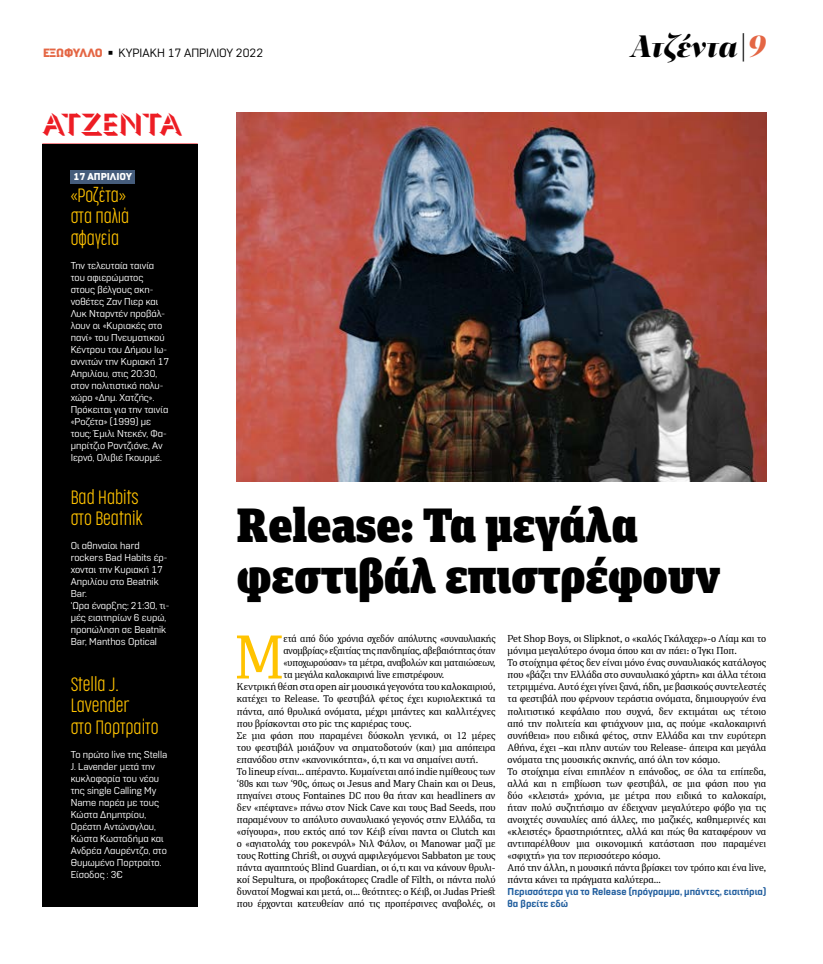
<style>
.page{position:relative;width:823px;height:964px;background:#fff}
.page>*{position:absolute;margin:0;border:0;box-sizing:border-box;transform-origin:0 0}
.t1{font:61.7px "PFDIN Serif";color:#ffc300}
.t2{font:900 48px/51px "FF Unit Slab Pro";color:#000}
.t3{font:italic 900 32px "PF Regal Display Pro";color:#000}
.t4{font:300 30px "Gill Sans Nova Shadowed";color:#ed1d24}
.t5{font:200 18px/21.6px "Cocogoose Compressed";color:#ffc300}
.t6{font:12px "Normative Pro";color:#000}
.t7{font:10px/12px "PFDIN Serif";color:#000}
.t8{font:10px/12px "Normative Pro";color:#fff}
.t9{font:700 10px/12px "Normative Pro";color:#215e9e}
.t10{font:900 10px "Normative Pro";color:#fff}
.s1{font-weight:900;color:#e46644}
.s2{color:#e46644}
</style>
<div class="page">
<hr style="left:42px;top:144px;width:156px;height:1px;background:#ed1d24">
<div style="left:42px;top:145px;width:156px;height:762px;background:#000"></div>
<div style="left:71px;top:170px;width:64px;height:14px;background:#455c7b"></div>
<img style="left:237px;top:113px;width:528px;height:369px">
<p class="t6" style="left:43px;top:46px;width:222px"><span class="s1">ΕΞΩΦΥΛΛΟ</span> ◾ ΚΥΡΙΑΚΗ 17 ΑΠΡΙΛΙΟΥ 2022</p>
<h3 class="t3" style="left:630px;top:26px;width:137px">Ατζέντα|<span class="s2">9</span></h3>
<h3 class="t4" style="left:42px;top:106px;width:141px">ΑΤΖΕΝΤΑ</h3>
<p class="t10" style="left:73px;top:170px;width:60px">17 ΑΠΡΙΛΙΟΥ</p>
<h3 class="t5" style="left:71px;top:184px;width:60px">«Ροζέτα» στα παλιά σφαγεία</h3>
<p class="t8" style="left:71px;top:260px;width:100px">Την τελευταία ταινία του αφιερώματος στους βέλγους σκη&shy;νοθέτες Ζαν Πιερ και<br>Λυκ Νταρντέν προβάλ&shy;λουν οι «Κυριακές στο πανί» του Πνευματικού<br>Κέντρου του Δήμου Ιω&shy;αννιτών την Κυριακή 17<br>Απριλίου, στις 20:30, στον πολιτιστικό πολυ&shy;χώρο «Δημ. Χατζής».<br>Πρόκειται για την ταινία «Ροζέτα» (1999) με τους: Έμιλι Ντεκέν, Φα&shy;μπρίτζιο Ροντζιόνε, Αν<br>Ιερνό, Ολιβιέ Γκουρμέ.</p>
<h3 class="t5" style="left:71px;top:486px;width:74px">Bad Habits στο Beatnik</h3>
<p class="t8" style="left:71px;top:540px;width:100px">Οι αθηναίοι hard rockers Bad Habits έρ&shy;χονται την Κυριακή 17<br>Απριλίου στο Beatnik<br>Bar.<br>'Ωρα έναρξης: 21:30, τι&shy;μές εισιτηρίων 6 ευρώ, προπώληση σε Beatnik<br>Bar, Manthos Optical</p>
<h3 class="t5" style="left:71px;top:673px;width:89px">Stella J.<br>Lavender<br>στο Πορτραίτο</h3>
<p class="t8" style="left:71px;top:749px;width:98px">Το πρώτο live της Stella<br>J. Lavender μετά την κυκλοφορία του νέου της single Calling My<br>Name παρέα με τους<br>Κώστα Δημητρίου,<br>Ορέστη Αντώνογλου,<br>Κώστα Κωσταδήμα και<br>Ανδρέα Λαυρέντζο, στο<br>Θυμωμένο Πορτραίτο.<br>Είσοδος : 3€</p>
<h2 class="t2" style="left:237px;top:497px;width:485px">Release: Τα μεγάλα φεστιβάλ επιστρέφουν</h2>
<h1 class="t1" style="left:234px;top:618px;width:51px">Μ</h1>
<p class="t7" style="left:283px;top:633px;width:213px">ετά από δύο χρόνια σχεδόν απόλυτης «συναυλιακής</p>
<p class="t7" style="left:507px;top:633px;width:260px">Pet Shop Boys, οι Slipknot, ο «καλός Γκάλαχερ»-ο Λίαμ και το μόνιμα μεγαλύτερο όνομα όπου και αν πάει: ο Ίγκι Ποπ.<br>Το στοίχημα φέτος δεν είναι μόνο ένας συναυλιακός κατάλογος που «βάζει την Ελλάδα στο συναυλιακό χάρτη» και άλλα τέτοια τετριμμένα. Αυτό έχει γίνει ξανά, ήδη, με βασικούς συντελεστές τα φεστιβάλ που φέρνουν τεράστια ονόματα, δημιουργούν ένα πολιτιστικό κεφάλαιο που συχνά, δεν εκτιμάται ως τέτοιο από την πολιτεία και φτιάχνουν μια, ας πούμε «καλοκαιρινή συνήθεια» που ειδικά φέτος, στην Ελλάδα και την ευρύτερη Αθήνα, έχει –και πλην αυτών του Release- άπειρα και μεγάλα ονόματα της μουσικής σκηνής, από όλη τον κόσμο.<br>Το στοίχημα είναι επιπλέον η επάνοδος, σε όλα τα επίπεδα, αλλά και η επιβίωση των φεστιβάλ, σε μια φάση που για δύο «κλειστά» χρόνια, με μέτρα που ειδικά το καλοκαίρι, ήταν πολύ συζητήσιμο αν έδειχναν μεγαλύτερο φόβο για τις ανοιχτές συναυλίες από άλλες, πιο μαζικές, καθημερινές και «κλειστές» δραστηριότητες, αλλά και πώς θα καταφέρουν να αντιπαρέλθουν μια οικονομική κατάσταση που παραμένει «σφιχτή» για τον περισσότερο κόσμο.<br>Από την άλλη, η μουσική πάντα βρίσκει τον τρόπο και ένα live, πάντα κάνει τα πράγματα καλύτερα…</p>
<p class="t9" style="left:507px;top:885px;width:260px">Περισσότερα για το Release (πρόγραμμα, μπάντες, εισιτήρια) θα βρείτε εδώ</p>
<p class="t7" style="left:283px;top:645px;width:213px">ανομβρίας» εξαιτίας της πανδημίας, αβεβαιότητας όταν</p>
<p class="t7" style="left:283px;top:657px;width:213px">«υποχωρούσαν» τα μέτρα, αναβολών και ματαιώσεων,</p>
<p class="t7" style="left:283px;top:669px;width:162px">τα μεγάλα καλοκαιρινά live επιστρέφουν.</p>
<p class="t7" style="left:237px;top:681px;width:260px">Κεντρική θέση στα open air μουσικά γεγονότα του καλοκαιριού,</p>
<p class="t7" style="left:237px;top:693px;width:260px">κατέχει το Release. Το φεστιβάλ φέτος έχει κυριολεκτικά τα</p>
<p class="t7" style="left:237px;top:705px;width:260px">πάντα, από θρυλικά ονόματα, μέχρι μπάντες και καλλιτέχνες</p>
<p class="t7" style="left:237px;top:717px;width:176px">που βρίσκονται στο pic της καριέρας τους.</p>
<p class="t7" style="left:237px;top:729px;width:260px">Σε μια φάση που παραμένει δύσκολη γενικά, οι 12 μέρες</p>
<p class="t7" style="left:237px;top:741px;width:260px">του φεστιβάλ μοιάζουν να σηματοδοτούν (και) μια απόπειρα</p>
<p class="t7" style="left:237px;top:753px;width:243px">επανόδου στην «κανονικότητα», ό,τι και να σημαίνει αυτή.</p>
<p class="t7" style="left:237px;top:765px;width:260px">Το lineup είναι… απέραντο. Κυμαίνεται από indie ημίθεους των</p>
<p class="t7" style="left:237px;top:777px;width:260px">‘80s και των ‘90ς, όπως οι Jesus and Mary Chain και οι Deus,</p>
<p class="t7" style="left:237px;top:789px;width:260px">πηγαίνει στους Fontaines DC που θα ήταν και headliners αν</p>
<p class="t7" style="left:237px;top:801px;width:260px">δεν «πέφτανε» πάνω στον Nick Cave και τους Bad Seeds, που</p>
<p class="t7" style="left:237px;top:813px;width:260px">παραμένουν το απόλυτο συναυλιακό γεγονός στην Ελλάδα, τα</p>
<p class="t7" style="left:237px;top:825px;width:260px">«σίγουρα», που εκτός από τον Κέιβ είναι παντα οι Clutch και</p>
<p class="t7" style="left:237px;top:837px;width:260px">ο «αγιατολάχ του ροκενρόλ» Νιλ Φάλον, οι Manowar μαζί με</p>
<p class="t7" style="left:237px;top:849px;width:260px">τους Rotting Christ, οι συχνά αμφιλεγόμενοι Sabbaton με τους</p>
<p class="t7" style="left:237px;top:861px;width:260px">πάντα αγαπητούς Blind Guardian, οι ό,τι και να κάνουν θρυλι-</p>
<p class="t7" style="left:237px;top:873px;width:260px">κοί Sepultura, οι προβοκάτορες Cradle of Filth, οι πάντα πολύ</p>
<p class="t7" style="left:237px;top:885px;width:260px">δυνατοί Mogwai και μετά, οι… θεότητες: ο Κέιβ, οι Judas Priest</p>
<p class="t7" style="left:237px;top:897px;width:260px">που έρχονται κατευθείαν από τις προπέρσινες αναβολές, οι</p>
</div>
